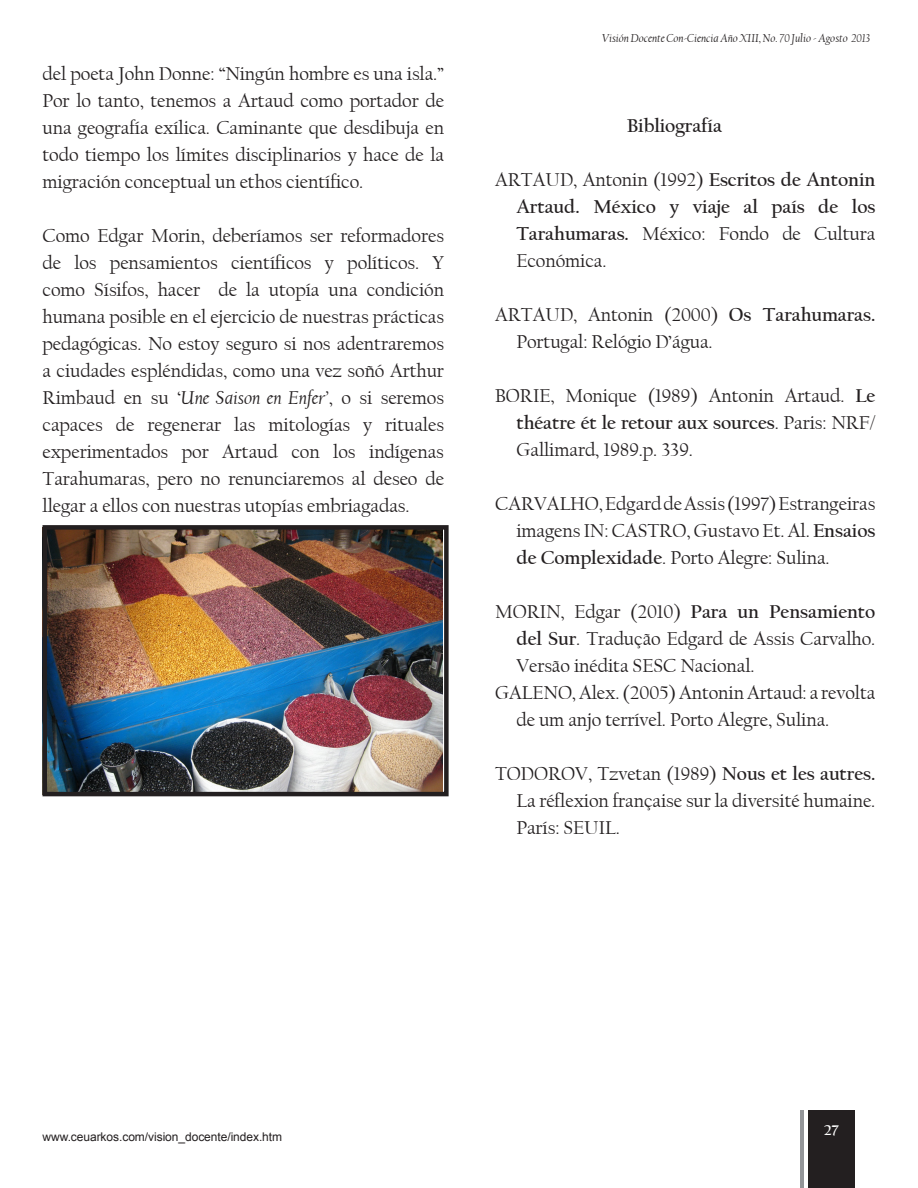
<style>
.page{position:relative;width:918px;height:1188px;background:#fff}
.page>*{position:absolute;margin:0;border:0;box-sizing:border-box;transform-origin:0 0}
.t1{font:19.5px/27px "Californian FB";letter-spacing:-.005em;color:#231f20;text-align:justify}
.t2{font:700 19.5px/27px "Californian FB";letter-spacing:-.005em;color:#231f20;text-align:justify}
.t3{font:700 15px "Californian FB";color:#fff}
.t4{font:italic 12px "Californian FB";letter-spacing:-.005em;color:#231f20}
.t5{font:12px "Arial";letter-spacing:-.005em;color:#231f20}
.s1{font-style:italic}
.s2{font-weight:400}
.s3{font-weight:700}
</style>
<div class="page">
<div style="left:808px;top:1110px;width:46px;height:78px;background:#231f20"></div>
<hr style="left:801px;top:1110px;width:3px;height:78px;background:#939598">
<img style="left:48px;top:530px;width:395px;height:261px">
<div style="left:43px;top:525px;width:406px;height:271px;border:4px solid #231f20"></div>
<p class="t1" style="left:43px;top:61px;width:403px">del poeta John Donne: “Ningún hombre es una isla.” Por lo tanto, tenemos a Artaud como portador de una geografía exílica. Caminante que desdibuja en todo tiempo los límites disciplinarios y hace de la migración conceptual un ethos científico.</p>
<p class="t1" style="left:43px;top:223px;width:403px">Como Edgar Morin, deberíamos ser reformadores de los pensamientos científicos y políticos. Y como Sísifos, hacer de la utopía una condición humana posible en el ejercicio de nuestras prácticas pedagógicas. No estoy seguro si nos adentraremos a ciudades espléndidas, como una vez soñó Arthur Rimbaud en su ‘<span class="s1">Une Saison en Enfer’</span>, o si seremos capaces de regenerar las mitologías y rituales experimentados por Artaud con los indígenas Tarahumaras, pero no renunciaremos al deseo de llegar a ellos con nuestras utopías embriagadas.</p>
<p class="t4" style="left:602px;top:31px;width:270px">Visión Docente Con-Ciencia Año XIII, No. 70 Julio - Agosto 2013</p>
<p class="t2" style="left:627px;top:113px;width:96px">Bibliografía</p>
<p class="t2" style="left:516px;top:167px;width:361px;text-indent:-21px"><span class="s2">ARTAUD, Antonin (1992)</span> Escritos de Antonin Artaud. México y viaje al país de los Tarahumaras. <span class="s2">México: Fondo de Cultura Económica.</span></p>
<p class="t1" style="left:516px;top:302px;width:361px;text-indent:-21px">ARTAUD, Antonin (2000) <span class="s3">Os Tarahumaras.<br></span>Portugal: Relógio D’água.</p>
<p class="t1" style="left:516px;top:383px;width:361px;text-indent:-21px">BORIE, Monique (1989) Antonin Artaud. <span class="s3">Le théatre ét le retour aux sources</span>. Paris: NRF/ Gallimard, 1989.p. 339.</p>
<p class="t1" style="left:516px;top:491px;width:361px;text-indent:-21px">CARVALHO, Edgard de Assis (1997) Estrangeiras imagens IN: CASTRO, Gustavo Et. Al. <span class="s3">Ensaios de Complexidade</span>. Porto Alegre: Sulina.</p>
<p class="t1" style="left:516px;top:599px;width:361px;text-indent:-21px">MORIN, Edgar (2010) <span class="s3">Para un Pensamiento del Sur</span>. Tradução Edgard de Assis Carvalho.<br>Versão inédita SESC Nacional.</p>
<p class="t1" style="left:516px;top:680px;width:361px;text-indent:-21px">GALENO, Alex. (2005) Antonin Artaud: a revolta de um anjo terrível. Porto Alegre, Sulina.</p>
<p class="t1" style="left:516px;top:761px;width:361px;text-indent:-21px">TODOROV, Tzvetan (1989) <span class="s3">Nous et les autres.<br></span>La réflexion française sur la diversité humaine.<br>París: SEUIL.</p>
<p class="t5" style="left:43px;top:1129px;width:241px">www.ceuarkos.com/vision_docente/index.htm</p>
<p class="t3" style="left:824px;top:1121px;width:16px">27</p>
</div>
